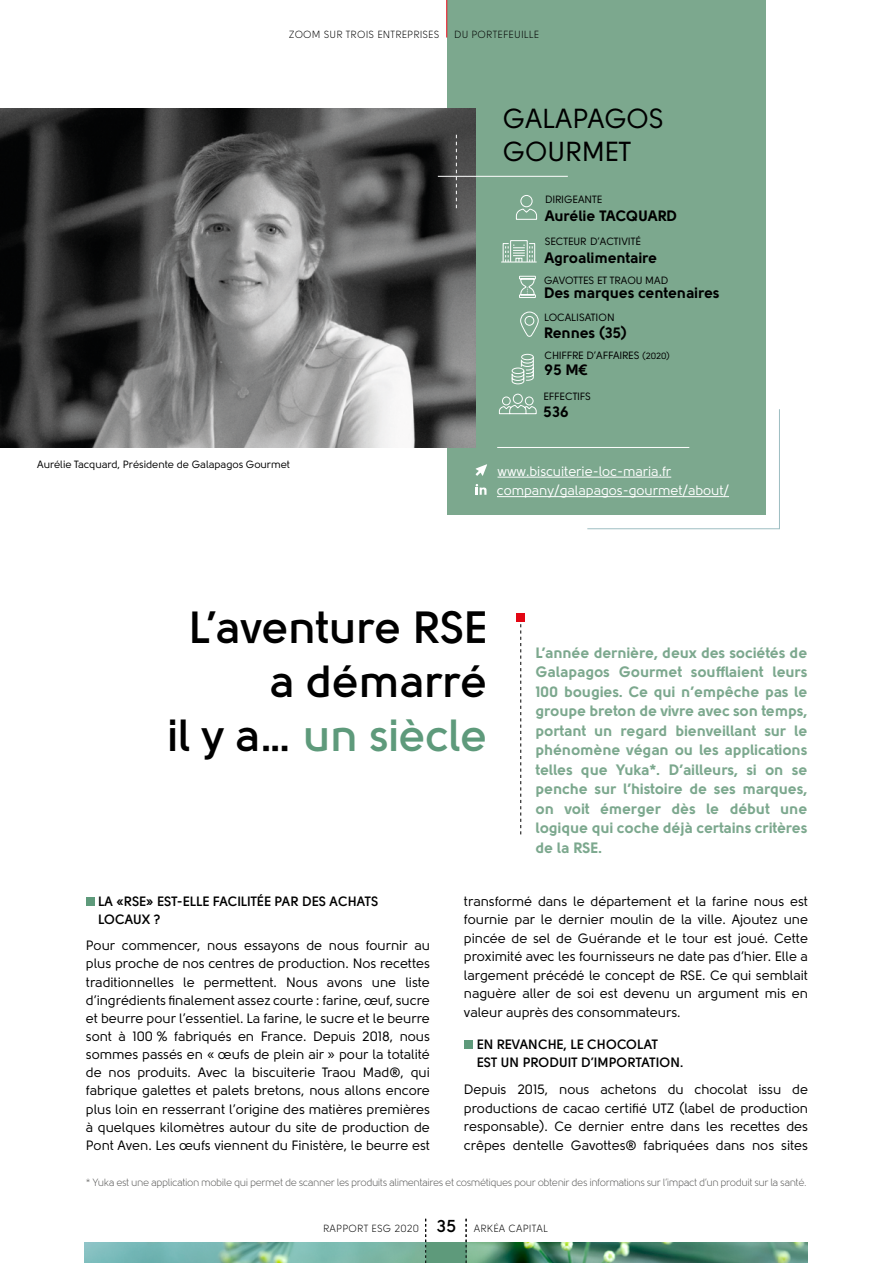
<style>
.page{position:relative;width:893px;height:1263px;background:#fff}
.page>*{position:absolute;margin:0;border:0;box-sizing:border-box;transform-origin:0 0}
.t1{font:700 45px/54px "Solomon";color:#000;text-align:right}
.t2{font:27.45px/33px "Solomon";color:#000}
.t3{font:700 17.25px "Solomon";color:#000}
.t4{font:900 15px/19.5px "Solomon";color:#7ca88e;text-align:justify}
.t5{font:900 15px "Solomon";color:#000}
.t6{font:13.5px/18.1px "Solomon";color:#000;text-align:justify}
.t7{font:700 13.5px/18.1px "Solomon";color:#000}
.t8{font:13.5px "Solomon";color:#fff}
.Chiffres_blanc__peti{font:10.5px "Solomon";letter-spacing:-.04em;color:#575756}
.t9{font:10.5px "Solomon";color:#000}
.t10{font:10.35px "Solomon";letter-spacing:.02em;color:#000}
.s1{font-size:9px}
.s2{color:#5e9a7b}
</style>
<div class="page">
<div style="left:447px;top:0;width:319px;height:515px;background:#7ca88e"></div>
<img style="left:0;top:109px;width:476px;height:338px">
<div style="left:86px;top:897px;width:9px;height:8px;background:#5e9a7b"></div>
<div style="left:464px;top:1040px;width:9px;height:9px;background:#5e9a7b"></div>
<svg style="left:516px;top:195px;width:21px;height:25px"></svg>
<hr style="left:501px;top:262px;width:35px;height:1px;background:#fff">
<svg style="left:502px;top:240px;width:33px;height:23px"></svg>
<svg style="left:519px;top:275px;width:17px;height:23px"></svg>
<svg style="left:520px;top:311px;width:19px;height:26px"></svg>
<svg style="left:511px;top:354px;width:23px;height:31px"></svg>
<svg style="left:499px;top:393px;width:38px;height:21px"></svg>
<hr style="left:497px;top:477px;width:174px;height:1px;background:#fff">
<hr style="left:497px;top:496px;width:232px;height:1px;background:#fff">
<svg style="left:476px;top:464px;width:11px;height:12px"></svg>
<svg style="left:475px;top:484px;width:12px;height:11px"></svg>
<svg style="left:456px;top:135px;width:1px;height:73px"></svg>
<hr style="left:438px;top:176px;width:130px;height:1px;background:#fff">
<svg style="left:586px;top:409px;width:194px;height:121px"></svg>
<hr style="left:497px;top:447px;width:192px;height:1px;background:#fff">
<hr style="left:446px;top:0;width:1px;height:38px;background:#e30613">
<img style="left:84px;top:1242px;width:723px;height:21px">
<div style="left:426px;top:1242px;width:40px;height:21px;background:#5e9a7b"></div>
<svg style="left:466px;top:1219px;width:1px;height:44px"></svg>
<svg style="left:425px;top:1219px;width:1px;height:44px"></svg>
<svg style="left:520px;top:624px;width:1px;height:210px"></svg>
<div style="left:516px;top:613px;width:9px;height:9px;background:#e30613"></div>
<p class="t10" style="left:289px;top:28px;width:152px">ZOOM SUR TROIS ENTREPRISES</p>
<p class="t10" style="left:454px;top:28px;width:87px">DU PORTEFEUILLE</p>
<p class="t2" style="left:503px;top:102px;width:163px">GALAPAGOS<br>GOURMET</p>
<p class="t9" style="left:37px;top:459px;width:254px">Aurélie Tacquard, Présidente de Galapagos Gourmet</p>
<p class="t9" style="left:545px;top:193px;width:59px">DIRIGEANTE</p>
<p class="t5" style="left:545px;top:206px;width:134px">Aurélie TACQUARD</p>
<p class="t9" style="left:545px;top:236px;width:98px">SECTEUR D’ACTIVITÉ</p>
<p class="t5" style="left:545px;top:249px;width:114px">Agroalimentaire</p>
<p class="t9" style="left:544px;top:275px;width:126px">GAVOTTES ET TRAOU MAD</p>
<p class="t5" style="left:544px;top:284px;width:177px">Des marques centenaires</p>
<p class="t9" style="left:544px;top:312px;width:72px">LOCALISATION</p>
<p class="t5" style="left:544px;top:324px;width:85px">Rennes (35)</p>
<p class="t9" style="left:544px;top:350px;width:127px">CHIFFRE D’AFFAIRES <span class="s1">(2020)</span></p>
<p class="t5" style="left:544px;top:361px;width:45px">95 M€</p>
<p class="t9" style="left:543px;top:391px;width:49px">EFFECTIFS</p>
<p class="t5" style="left:543px;top:403px;width:27px">536</p>
<p class="t8" style="left:497px;top:464px;width:175px">www.biscuiterie-loc-maria.fr</p>
<p class="t8" style="left:497px;top:483px;width:234px">company/galapagos-gourmet/about/</p>
<p class="t1" style="left:168px;top:600px;width:321px">L’aventure RSE a démarré<br>il y a… <span class="s2">un siècle</span></p>
<p class="t4" style="left:536px;top:643px;width:273px">L’année dernière, deux des sociétés de Galapagos Gourmet soufflaient leurs 100 bougies. Ce qui n’empêche pas le groupe breton de vivre avec son temps, portant un regard bienveillant sur le phénomène végan ou les applications telles que Yuka*. D’ailleurs, si on se penche sur l’histoire de ses marques, on voit émerger dès le début une logique qui coche déjà certains critères de la RSE.</p>
<p class="t7" style="left:98px;top:892px;width:282px">LA «RSE» EST-ELLE FACILITÉE PAR DES ACHATS<br>LOCAUX ?</p>
<p class="t6" style="left:86px;top:937px;width:346px">Pour commencer, nous essayons de nous fournir au plus proche de nos centres de production. Nos recettes traditionnelles le permettent. Nous avons une liste d’ingrédients finalement assez courte : farine, œuf, sucre et beurre pour l’essentiel. La farine, le sucre et le beurre sont à 100 % fabriqués en France. Depuis 2018, nous sommes passés en « œufs de plein air » pour la totalité de nos produits. Avec la biscuiterie Traou Mad®, qui fabrique galettes et palets bretons, nous allons encore plus loin en resserrant l’origine des matières premières à quelques kilomètres autour du site de production de Pont Aven. Les œufs viennent du Finistère, le beurre est</p>
<p class="t6" style="left:464px;top:892px;width:346px">transformé dans le département et la farine nous est fournie par le dernier moulin de la ville. Ajoutez une pincée de sel de Guérande et le tour est joué. Cette proximité avec les fournisseurs ne date pas d’hier. Elle a largement précédé le concept de RSE. Ce qui semblait naguère aller de soi est devenu un argument mis en valeur auprès des consommateurs.</p>
<p class="t7" style="left:477px;top:1035px;width:208px">EN REVANCHE, LE CHOCOLAT<br>EST UN PRODUIT D’IMPORTATION.</p>
<p class="t6" style="left:464px;top:1080px;width:346px">Depuis 2015, nous achetons du chocolat issu de productions de cacao certifié UTZ (label de production responsable). Ce dernier entre dans les recettes des crêpes dentelle Gavottes® fabriquées dans nos sites</p>
<p class="Chiffres_blanc__peti" style="left:86px;top:1176px;width:722px">* Yuka est une application mobile qui permet de scanner les produits alimentaires et cosmétiques pour obtenir des informations sur l’impact d’un produit sur la santé.</p>
<p class="t3" style="left:437px;top:1216px;width:21px">35</p>
<p class="t10" style="left:323px;top:1223px;width:97px">RAPPORT ESG 2020</p>
<p class="t10" style="left:474px;top:1223px;width:76px">ARKÉA CAPITAL</p>
</div>
